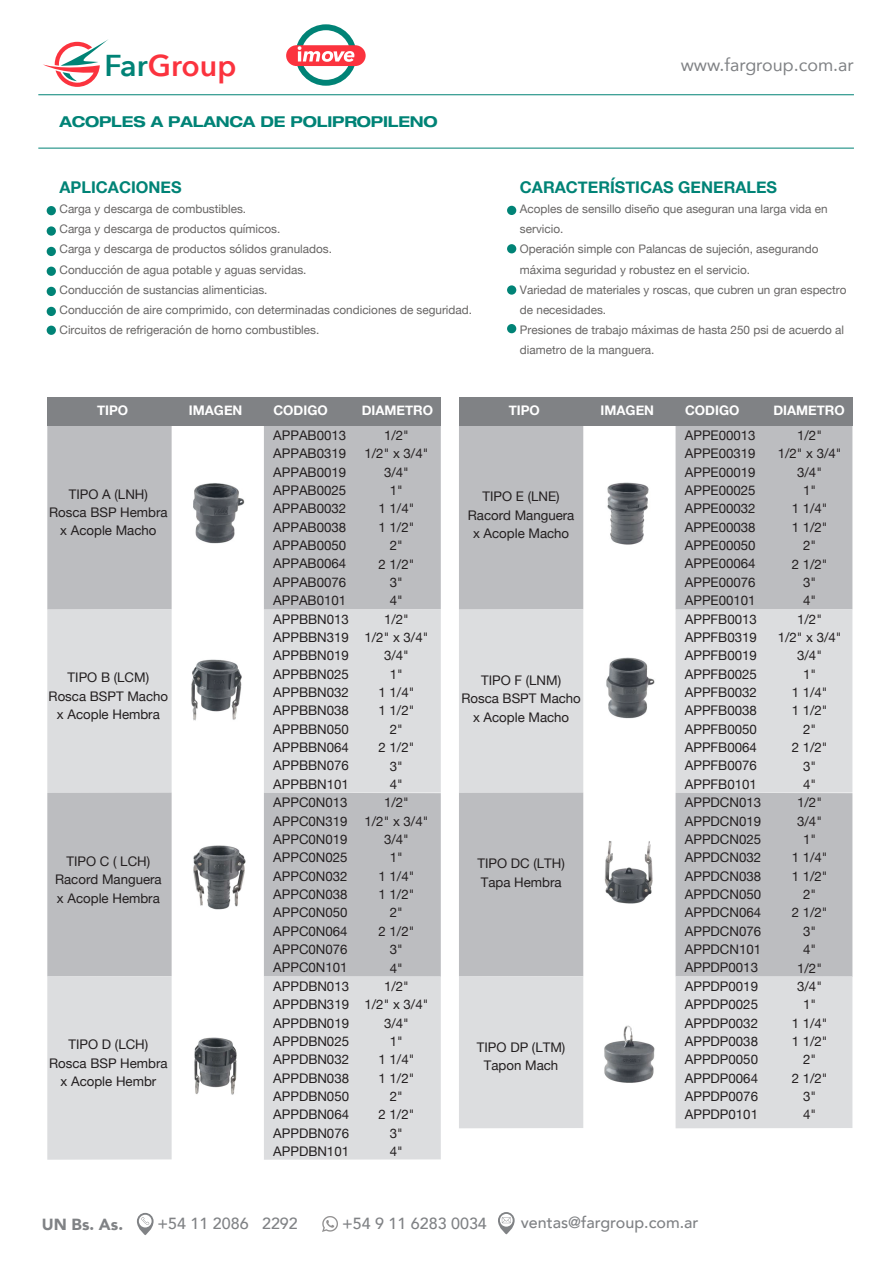
<style>
.page{position:relative;width:893px;height:1263px;background:#fff}
.page>*{position:absolute;margin:0;border:0;box-sizing:border-box;transform-origin:0 0}
.t1{font:600 30.15px "Avenir Next";color:#fb333e}
.t2{font:17.85px "Avenir";color:#808285}
.t3{font:700 16.2px "Helvetica Neue";color:#008376}
.t4{font:500 16.05px "Avenir";color:#808285}
.t5{font:900 16.05px "Avenir";color:#808285}
.t6{font:700 expanded 15px "Helvetica Neue";letter-spacing:-.015em;color:#008376}
.t7{font:13.2px/18.3px "Helvetica Neue";color:#231f20;text-align:center}
.t8{font:700 13.2px "Helvetica Neue";color:#fff}
.t9{font:11.7px/20.1px "Helvetica Neue";color:#676564}
.s1{color:#008376}
</style>
<div class="page">
<hr style="left:38px;top:148px;width:816px;height:1px;background:#008376">
<hr style="left:38px;top:94px;width:816px;height:1px;background:#008376">
<svg style="left:43px;top:39px;width:65px;height:48px"></svg>
<div style="left:264px;top:426px;width:177px;height:184px;background:#bcbdc0"></div>
<div style="left:264px;top:609px;width:177px;height:184px;background:#dcdddf"></div>
<div style="left:264px;top:793px;width:177px;height:184px;background:#bcbdc0"></div>
<div style="left:264px;top:976px;width:177px;height:184px;background:#dcdddf"></div>
<div style="left:47px;top:426px;width:125px;height:184px;background:#bcbdc0"></div>
<div style="left:47px;top:609px;width:125px;height:184px;background:#dcdddf"></div>
<div style="left:47px;top:792px;width:125px;height:184px;background:#bcbdc0"></div>
<div style="left:47px;top:976px;width:125px;height:184px;background:#dcdddf"></div>
<div style="left:47px;top:397px;width:394px;height:29px;background:#808285"></div>
<div style="left:47px;top:206px;width:9px;height:9px;background:#008376;border-radius:50%"></div>
<div style="left:47px;top:226px;width:9px;height:10px;background:#008376;border-radius:50%"></div>
<div style="left:47px;top:247px;width:9px;height:9px;background:#008376;border-radius:50%"></div>
<div style="left:47px;top:267px;width:9px;height:9px;background:#008376;border-radius:50%"></div>
<div style="left:47px;top:287px;width:9px;height:9px;background:#008376;border-radius:50%"></div>
<div style="left:47px;top:307px;width:9px;height:9px;background:#008376;border-radius:50%"></div>
<div style="left:47px;top:326px;width:9px;height:9px;background:#008376;border-radius:50%"></div>
<div style="left:507px;top:244px;width:9px;height:9px;background:#008376;border-radius:50%"></div>
<div style="left:507px;top:285px;width:9px;height:10px;background:#008376;border-radius:50%"></div>
<div style="left:507px;top:324px;width:9px;height:9px;background:#008376;border-radius:50%"></div>
<div style="left:507px;top:206px;width:9px;height:9px;background:#008376;border-radius:50%"></div>
<div style="left:676px;top:426px;width:176px;height:184px;background:#bcbdc0"></div>
<div style="left:676px;top:609px;width:176px;height:184px;background:#dcdddf"></div>
<div style="left:676px;top:793px;width:176px;height:184px;background:#bcbdc0"></div>
<div style="left:676px;top:976px;width:176px;height:152px;background:#dcdddf"></div>
<div style="left:459px;top:426px;width:124px;height:184px;background:#bcbdc0"></div>
<div style="left:459px;top:609px;width:124px;height:184px;background:#dcdddf"></div>
<div style="left:459px;top:792px;width:124px;height:184px;background:#bcbdc0"></div>
<div style="left:459px;top:976px;width:124px;height:152px;background:#dcdddf"></div>
<div style="left:459px;top:397px;width:393px;height:29px;background:#808285"></div>
<img style="left:193px;top:483px;width:52px;height:61px">
<img style="left:191px;top:659px;width:51px;height:62px">
<img style="left:193px;top:845px;width:53px;height:65px">
<img style="left:194px;top:1037px;width:43px;height:58px">
<img style="left:607px;top:482px;width:42px;height:63px">
<img style="left:606px;top:657px;width:49px;height:62px">
<img style="left:604px;top:841px;width:49px;height:63px">
<img style="left:604px;top:1025px;width:51px;height:58px">
<div style="left:295px;top:24px;width:62px;height:62px;border:6px solid #008376;border-radius:50%"></div>
<div style="left:286px;top:45px;width:80px;height:21px;background:#fb333e;border-radius:10px"></div>
<svg style="left:298px;top:46px;width:56px;height:16px"></svg>
<svg style="left:137px;top:1213px;width:17px;height:22px"></svg>
<svg style="left:498px;top:1212px;width:17px;height:22px"></svg>
<img style="left:322px;top:1216px;width:16px;height:16px">
<h1 class="t1" style="left:104px;top:40px;width:134px"><span class="s1">Far</span>Group</h1>
<h2 class="t2" style="left:681px;top:50px;width:175px">www.fargroup.com.ar</h2>
<p class="t6" style="left:59px;top:112px;width:380px">ACOPLES A PALANCA DE POLIPROPILENO</p>
<p class="t3" style="left:60px;top:175px;width:124px">APLICACIONES</p>
<p class="t9" style="left:60px;top:200px;width:414px">Carga y descarga de combustibles.<br>Carga y descarga de productos químicos.<br>Carga y descarga de productos sólidos granulados.<br>Conducción de agua potable y aguas servidas.<br>Conducción de sustancias alimenticias.<br>Conducción de aire comprimido, con determinadas condiciones de seguridad.<br>Circuitos de refrigeración de horno combustibles.</p>
<p class="t3" style="left:520px;top:175px;width:259px">CARACTERÍSTICAS GENERALES</p>
<p class="t9" style="left:520px;top:200px;width:328px">Acoples de sensillo diseño que aseguran una larga vida en servicio.<br>Operación simple con Palancas de sujeción, asegurando máxima seguridad y robustez en el servicio.<br>Variedad de materiales y roscas, que cubren un gran espectro de necesidades.<br>Presiones de trabajo máximas de hasta 250 psi de acuerdo al diametro de la manguera.</p>
<p class="t8" style="left:97px;top:400px;width:33px">TIPO</p>
<p class="t8" style="left:189px;top:400px;width:55px">IMAGEN</p>
<p class="t8" style="left:273px;top:400px;width:56px">CODIGO</p>
<p class="t8" style="left:362px;top:400px;width:73px">DIAMETRO</p>
<p class="t7" style="left:273px;top:427px;width:77px;text-align:left">APPAB0013<br>APPAB0319<br>APPAB0019<br>APPAB0025<br>APPAB0032<br>APPAB0038<br>APPAB0050<br>APPAB0064<br>APPAB0076<br>APPAB0101<br>APPBBN013<br>APPBBN319<br>APPBBN019<br>APPBBN025<br>APPBBN032<br>APPBBN038<br>APPBBN050<br>APPBBN064<br>APPBBN076<br>APPBBN101<br>APPC0N013<br>APPC0N319<br>APPC0N019<br>APPC0N025<br>APPC0N032<br>APPC0N038<br>APPC0N050<br>APPC0N064<br>APPC0N076<br>APPC0N101<br>APPDBN013<br>APPDBN319<br>APPDBN019<br>APPDBN025<br>APPDBN032<br>APPDBN038<br>APPDBN050<br>APPDBN064<br>APPDBN076<br>APPDBN101</p>
<p class="t7" style="left:364px;top:427px;width:65px">1/2"<br>1/2" x 3/4"<br>3/4"<br>1"<br>1 1/4"<br>1 1/2"<br>2"<br>2 1/2"<br>3"<br>4"<br>1/2"<br>1/2" x 3/4"<br>3/4"<br>1"<br>1 1/4"<br>1 1/2"<br>2"<br>2 1/2"<br>3"<br>4"<br>1/2"<br>1/2" x 3/4"<br>3/4"<br>1"<br>1 1/4"<br>1 1/2"<br>2"<br>2 1/2"<br>3"<br>4"<br>1/2"<br>1/2" x 3/4"<br>3/4"<br>1"<br>1 1/4"<br>1 1/2"<br>2"<br>2 1/2"<br>3"<br>4"</p>
<p class="t7" style="left:49px;top:485px;width:120px">TIPO A (LNH)<br>Rosca BSP Hembra x Acople Macho</p>
<p class="t7" style="left:49px;top:669px;width:121px">TIPO B (LCM)<br>Rosca BSPT Macho x Acople Hembra</p>
<p class="t7" style="left:55px;top:853px;width:108px">TIPO C ( LCH)<br>Racord Manguera x Acople Hembra</p>
<p class="t7" style="left:49px;top:1036px;width:120px">TIPO D (LCH)<br>Rosca BSP Hembra x Acople Hembr</p>
<p class="t8" style="left:509px;top:400px;width:33px">TIPO</p>
<p class="t8" style="left:601px;top:400px;width:55px">IMAGEN</p>
<p class="t8" style="left:685px;top:400px;width:56px">CODIGO</p>
<p class="t8" style="left:773px;top:400px;width:73px">DIAMETRO</p>
<p class="t7" style="left:685px;top:427px;width:78px;text-align:left">APPE00013<br>APPE00319<br>APPE00019<br>APPE00025<br>APPE00032<br>APPE00038<br>APPE00050<br>APPE00064<br>APPE00076<br>APPE00101<br>APPFB0013<br>APPFB0319<br>APPFB0019<br>APPFB0025<br>APPFB0032<br>APPFB0038<br>APPFB0050<br>APPFB0064<br>APPFB0076<br>APPFB0101<br>APPDCN013<br>APPDCN019<br>APPDCN025<br>APPDCN032<br>APPDCN038<br>APPDCN050<br>APPDCN064<br>APPDCN076<br>APPDCN101<br>APPDP0013<br>APPDP0019<br>APPDP0025<br>APPDP0032<br>APPDP0038<br>APPDP0050<br>APPDP0064<br>APPDP0076<br>APPDP0101</p>
<p class="t7" style="left:778px;top:427px;width:65px">1/2"<br>1/2" x 3/4"<br>3/4"<br>1"<br>1 1/4"<br>1 1/2"<br>2"<br>2 1/2"<br>3"<br>4"<br>1/2"<br>1/2" x 3/4"<br>3/4"<br>1"<br>1 1/4"<br>1 1/2"<br>2"<br>2 1/2"<br>3"<br>4"<br>1/2"<br>3/4"<br>1"<br>1 1/4"<br>1 1/2"<br>2"<br>2 1/2"<br>3"<br>4"<br>1/2"<br>3/4"<br>1"<br>1 1/4"<br>1 1/2"<br>2"<br>2 1/2"<br>3"<br>4"</p>
<p class="t7" style="left:468px;top:488px;width:108px">TIPO E (LNE)<br>Racord Manguera x Acople Macho</p>
<p class="t7" style="left:461px;top:672px;width:121px">TIPO F (LNM)<br>Rosca BSPT Macho x Acople Macho</p>
<p class="t7" style="left:477px;top:855px;width:89px;text-align:left">TIPO DC (LTH)<br>Tapa Hembra</p>
<p class="t7" style="left:477px;top:1039px;width:90px">TIPO DP (LTM)<br>Tapon Mach</p>
<p class="t5" style="left:42px;top:1210px;width:83px">UN Bs. As.</p>
<p class="t4" style="left:157px;top:1209px;width:142px">+54 11 2086 2292</p>
<p class="t4" style="left:342px;top:1209px;width:146px">+54 9 11 6283 0034</p>
<p class="t4" style="left:521px;top:1208px;width:179px">ventas@fargroup.com.ar</p>
</div>
